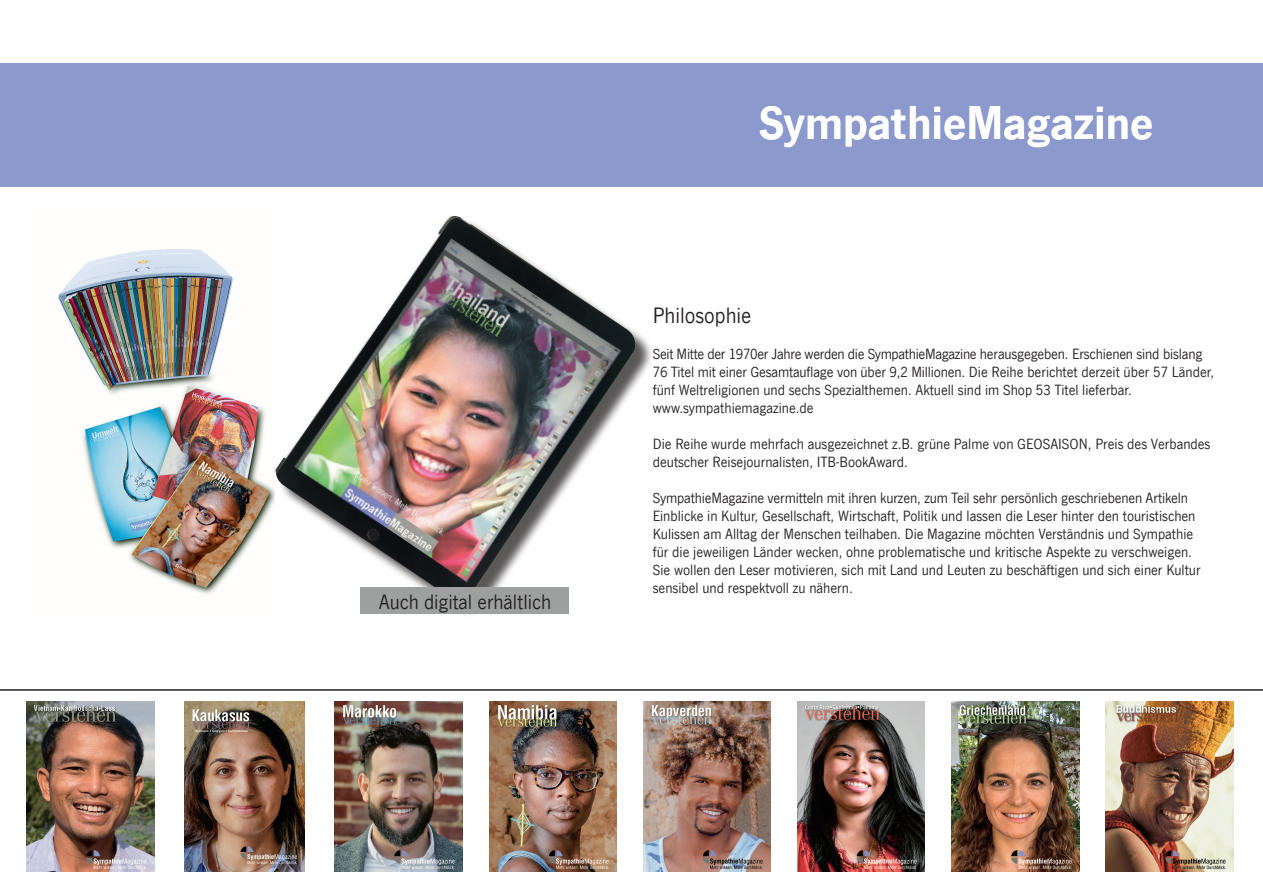
<style>
.page{position:relative;width:1263px;height:893px;background:#fff}
.page>*{position:absolute;margin:0;border:0;box-sizing:border-box;transform-origin:0 0}
.t1{font:700 48px "News Gothic Com";color:#fff}
.t2{font:22.5px "News Gothic Com";color:#231f20}
.t3{font:21px "News Gothic Com";color:#231f20}
.t4{font:15px/18px "News Gothic Com";color:#231f20}
</style>
<div class="page">
<div style="left:0;top:64px;width:1261px;height:123px;background:#8b99cd"></div>
<div style="left:1257px;top:64px;width:6px;height:123px;background:#8b99cd"></div>
<hr style="left:0;top:689px;width:1263px;height:2px;background:#231f20">
<img style="left:797px;top:702px;width:128px;height:170px">
<img style="left:489px;top:702px;width:128px;height:170px">
<img style="left:335px;top:702px;width:127px;height:170px">
<img style="left:951px;top:702px;width:128px;height:170px">
<img style="left:643px;top:702px;width:128px;height:170px">
<img style="left:1106px;top:702px;width:127px;height:170px">
<img style="left:184px;top:702px;width:121px;height:170px">
<div style="left:278px;top:219px;width:376px;height:398px;background:#231f20;opacity:.75"></div>
<img style="left:275px;top:216px;width:363px;height:385px">
<img style="left:58px;top:249px;width:216px;height:345px">
<div style="left:361px;top:587px;width:208px;height:26px;background:#9da09e"></div>
<img style="left:27px;top:702px;width:127px;height:170px">
<h3 class="t3" style="left:379px;top:590px;width:174px">Auch digital erhältlich</h3>
<h1 class="t1" style="left:759px;top:96px;width:396px">SympathieMagazine</h1>
<h2 class="t2" style="left:653px;top:304px;width:100px">Philosophie</h2>
<p class="t4" style="left:653px;top:345px;width:563px">Seit Mitte der 1970er Jahre werden die SympathieMagazine herausgegeben. Erschienen sind bislang 76 Titel mit einer Gesamtauflage von über 9,2 Millionen. Die Reihe berichtet derzeit über 57 Länder, fünf Weltreligionen und sechs Spezialthemen. Aktuell sind im Shop 53 Titel lieferbar. www.sympathiemagazine.de</p>
<p class="t4" style="left:653px;top:435px;width:559px">Die Reihe wurde mehrfach ausgezeichnet z.B. grüne Palme von GEOSAISON, Preis des Verbandes deutscher Reisejournalisten, ITB-BookAward.</p>
<p class="t4" style="left:653px;top:489px;width:549px">SympathieMagazine vermitteln mit ihren kurzen, zum Teil sehr persönlich geschriebenen Artikeln Einblicke in Kultur, Gesellschaft, Wirtschaft, Politik und lassen die Leser hinter den touristischen Kulissen am Alltag der Menschen teilhaben. Die Magazine möchten Verständnis und Sympathie für die jeweiligen Länder wecken, ohne problematische und kritische Aspekte zu verschweigen.<br>Sie wollen den Leser motivieren, sich mit Land und Leuten zu beschäftigen und sich einer Kultur sensibel und respektvoll zu nähern.</p>
</div>
